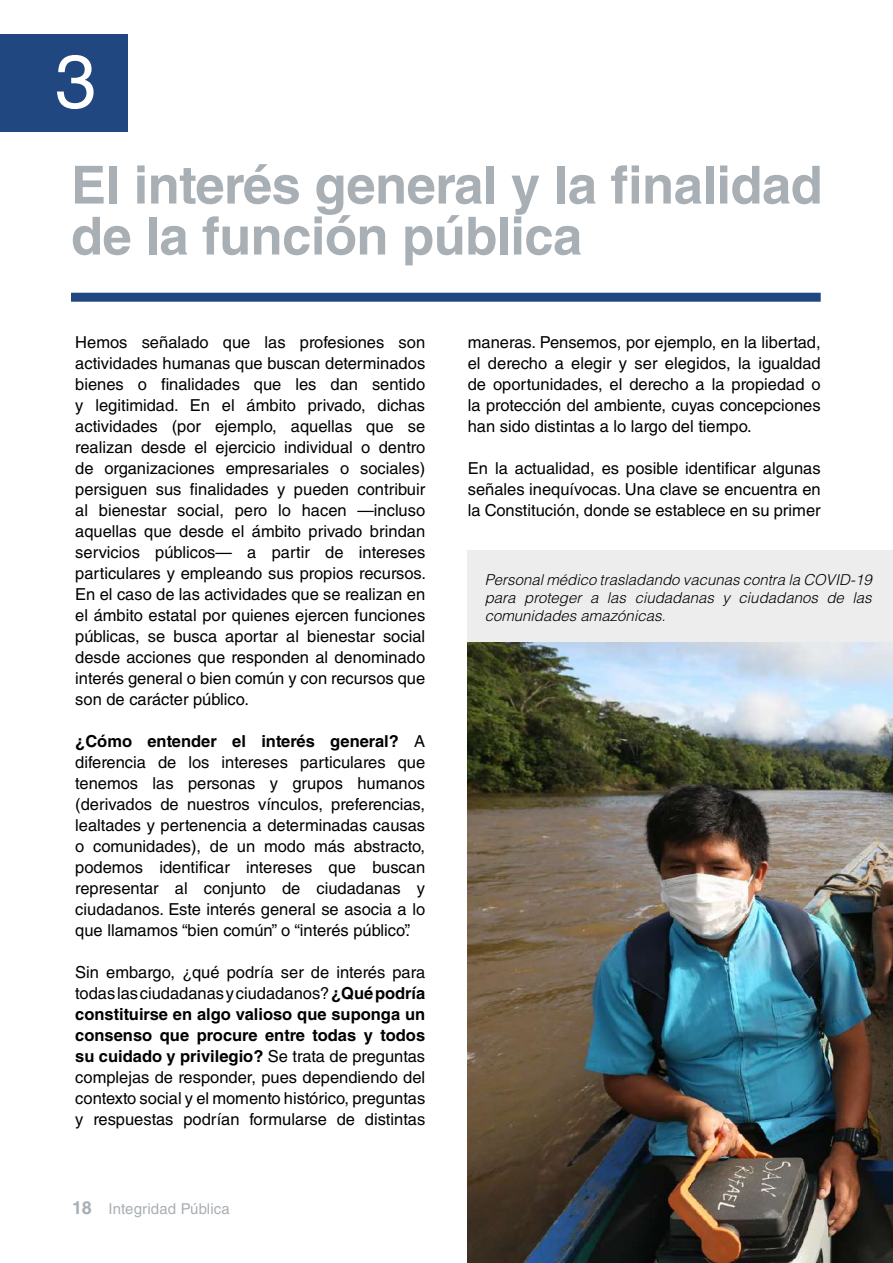
<style>
.page{position:relative;width:893px;height:1263px;background:#fff}
.page>*{position:absolute;margin:0;border:0;box-sizing:border-box;transform-origin:0 0}
.t1{font:75px "Helvetica LT Std";color:#fff}
.t2{font:700 52.5px/51px "Helvetica LT Std";letter-spacing:-.01em;color:#a8afb5}
.t3{font:16.5px/21px "Helvetica LT Std";color:#000;text-align:justify}
.t4{font:italic 300 15px/18px "Helvetica LT Std";color:#000;text-align:justify}
.t5{font:15px "Helvetica LT Std";letter-spacing:.01em;color:#a8afb5}
.s1{font-weight:700}
.s2{font-weight:700;font-size:18px}
</style>
<div class="page">
<div style="left:0;top:34px;width:128px;height:98px;background:#214780"></div>
<div style="left:71px;top:293px;width:750px;height:9px;background:#214780"></div>
<div style="left:468px;top:551px;width:425px;height:712px;background:#ededed"></div>
<img style="left:468px;top:642px;width:425px;height:621px">
<h1 class="t1" style="left:54px;top:38px;width:43px">3</h1>
<h2 class="t2" style="left:71px;top:159px;width:753px">El interés general y la finalidad de la función pública</h2>
<p class="t3" style="left:75px;top:331px;width:352px">Hemos señalado que las profesiones son actividades humanas que buscan determinados bienes o finalidades que les dan sentido y legitimidad. En el ámbito privado, dichas actividades (por ejemplo, aquellas que se realizan desde el ejercicio individual o dentro de organizaciones empresariales o sociales) persiguen sus finalidades y pueden contribuir al bienestar social, pero lo hacen —incluso aquellas que desde el ámbito privado brindan servicios públicos— a partir de intereses particulares y empleando sus propios recursos.<br>En el caso de las actividades que se realizan en el ámbito estatal por quienes ejercen funciones públicas, se busca aportar al bienestar social desde acciones que responden al denominado interés general o bien común y con recursos que son de carácter público.</p>
<p class="t3" style="left:75px;top:730px;width:351px"><span class="s1">¿Cómo entender el interés general?</span> A diferencia de los intereses particulares que tenemos las personas y grupos humanos (derivados de nuestros vínculos, preferencias, lealtades y pertenencia a determinadas causas o comunidades), de un modo más abstracto, podemos identificar intereses que buscan representar al conjunto de ciudadanas y ciudadanos. Este interés general se asocia a lo que llamamos “bien común” o “interés público”.</p>
<p class="t3" style="left:75px;top:961px;width:351px">Sin embargo, ¿qué podría ser de interés para todas las ciudadanas y ciudadanos? <span class="s1">¿Qué podría constituirse en algo valioso que suponga un consenso que procure entre todas y todos su cuidado y privilegio?</span> Se trata de preguntas complejas de responder, pues dependiendo del contexto social y el momento histórico, preguntas y respuestas podrían formularse de distintas</p>
<p class="t5" style="left:72px;top:1200px;width:159px"><span class="s2">18</span> Integridad Pública</p>
<p class="t3" style="left:468px;top:331px;width:354px">maneras. Pensemos, por ejemplo, en la libertad, el derecho a elegir y ser elegidos, la igualdad de oportunidades, el derecho a la propiedad o la protección del ambiente, cuyas concepciones han sido distintas a lo largo del tiempo.</p>
<p class="t3" style="left:468px;top:457px;width:354px">En la actualidad, es posible identificar algunas señales inequívocas. Una clave se encuentra en la Constitución, donde se establece en su primer</p>
<p class="t4" style="left:485px;top:570px;width:388px">Personal médico trasladando vacunas contra la COVID-19 para proteger a las ciudadanas y ciudadanos de las comunidades amazónicas.</p>
</div>
